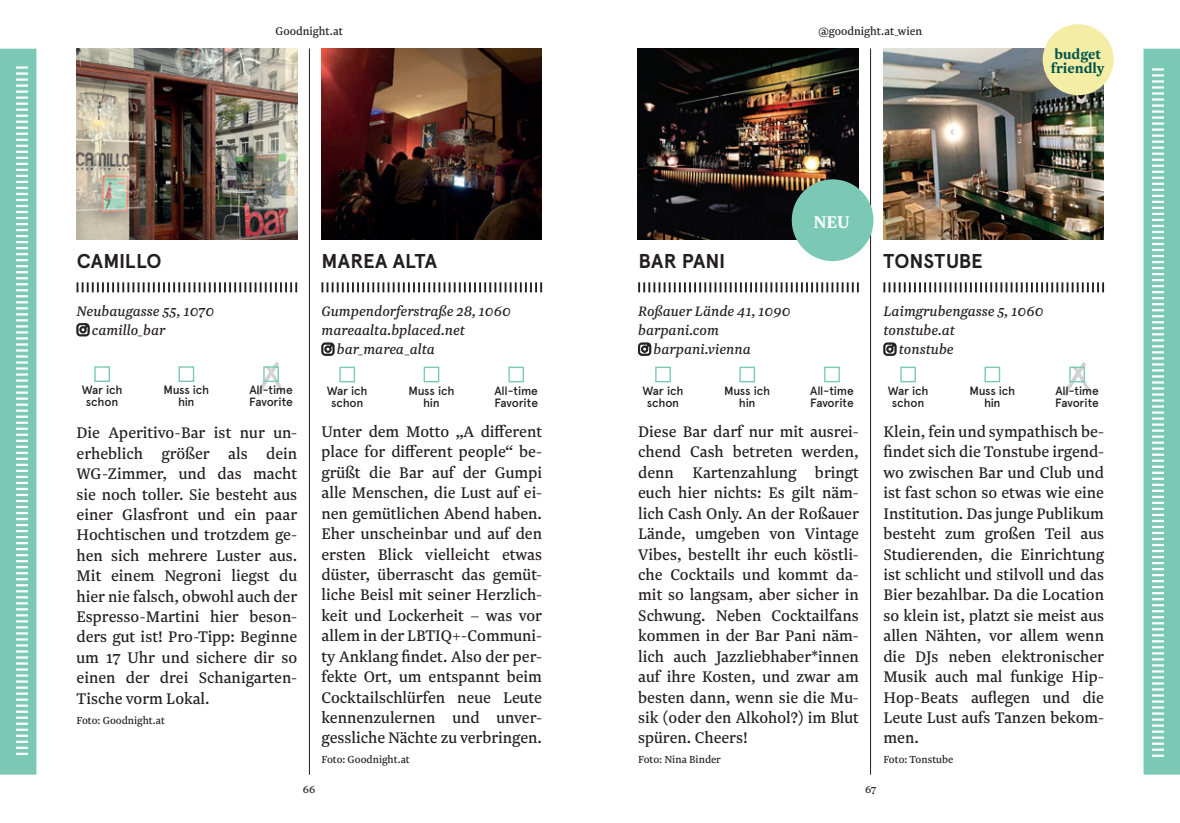
<style>
.page{position:relative;width:1180px;height:823px;background:#fff}
.page>*{position:absolute;margin:0;border:0;box-sizing:border-box;transform-origin:0 0}
.t1{font:700 20px "Apercu";letter-spacing:.005em;color:#231f20}
.t2{font:700 20px "Newzald";color:#fff}
.t3{font:18px/20.4px "Newzald";color:#231f20;text-align:justify}
.t4{font:italic 16px/19.2px "Newzald";color:#231f20}
.t5{font:700 16px/14px "Newzald";color:#01544a}
.t6{font:13px "Newzald";color:#231f20}
.t7{font:500 12px/12px "Apercu";letter-spacing:-.02em;color:#231f20;text-align:center}
.t8{font:12px "Newzald";color:#231f20}
</style>
<div class="page">
<svg style="left:256px;top:362px;width:28px;height:34px"></svg>
<svg style="left:1063px;top:362px;width:27px;height:34px"></svg>
<div style="left:1143px;top:49px;width:36px;height:725px;background:#7bc9b5"></div>
<svg style="left:1152px;top:68px;width:11px;height:688px"></svg>
<div style="left:94px;top:366px;width:16px;height:16px;border:1px solid #7bc9b5"></div>
<div style="left:178px;top:366px;width:16px;height:16px;border:1px solid #7bc9b5"></div>
<div style="left:263px;top:366px;width:16px;height:16px;border:1px solid #7bc9b5"></div>
<div style="left:339px;top:366px;width:16px;height:16px;border:1px solid #7bc9b5"></div>
<div style="left:423px;top:366px;width:16px;height:16px;border:1px solid #7bc9b5"></div>
<div style="left:508px;top:366px;width:16px;height:16px;border:1px solid #7bc9b5"></div>
<div style="left:655px;top:366px;width:15px;height:16px;border:1px solid #7bc9b5"></div>
<div style="left:739px;top:366px;width:16px;height:16px;border:1px solid #7bc9b5"></div>
<div style="left:824px;top:366px;width:15px;height:16px;border:1px solid #7bc9b5"></div>
<div style="left:900px;top:366px;width:15px;height:16px;border:1px solid #7bc9b5"></div>
<div style="left:984px;top:366px;width:16px;height:16px;border:1px solid #7bc9b5"></div>
<div style="left:1069px;top:366px;width:15px;height:16px;border:1px solid #7bc9b5"></div>
<svg style="left:77px;top:282px;width:220px;height:10px"></svg>
<svg style="left:321px;top:282px;width:221px;height:10px"></svg>
<svg style="left:883px;top:282px;width:220px;height:10px"></svg>
<svg style="left:638px;top:282px;width:220px;height:10px"></svg>
<img style="left:77px;top:49px;width:220px;height:191px">
<img style="left:321px;top:49px;width:220px;height:191px">
<img style="left:637px;top:49px;width:221px;height:191px">
<img style="left:883px;top:49px;width:220px;height:191px">
<div style="left:1042px;top:24px;width:71px;height:71px;background:#f4eda6;border-radius:50%"></div>
<hr style="left:309px;top:48px;width:1px;height:726px;background:#231f20">
<hr style="left:870px;top:48px;width:1px;height:726px;background:#231f20">
<div style="left:0;top:49px;width:36px;height:725px;background:#7bc9b5"></div>
<svg style="left:16px;top:66px;width:12px;height:688px"></svg>
<div style="left:791px;top:179px;width:82px;height:82px;background:#7bc9b5;border-radius:50%"></div>
<p class="t1" style="left:77px;top:249px;width:86px">CAMILLO</p>
<p class="t4" style="left:92px;top:301px;width:124px;text-indent:-15px">Neubaugasse 55, 1070 camillo_bar</p>
<p class="t6" style="left:275px;top:23px;width:69px">Goodnight.at</p>
<p class="t6" style="left:818px;top:23px;width:105px">@goodnight.at_wien</p>
<p class="t5" style="left:1050px;top:47px;width:55px">budget friendly</p>
<p class="t1" style="left:321px;top:249px;width:117px">MAREA ALTA</p>
<p class="t4" style="left:321px;top:301px;width:191px">Gumpendorferstraße 28, 1060</p>
<p class="t4" style="left:321px;top:320px;width:145px">mareaalta.bplaced.net</p>
<p class="t4" style="left:337px;top:339px;width:99px">bar_marea_alta</p>
<p class="t1" style="left:638px;top:249px;width:89px">BAR PANI</p>
<p class="t4" style="left:638px;top:301px;width:154px">Roßauer Lände 41, 1090</p>
<p class="t4" style="left:638px;top:320px;width:82px">barpani.com</p>
<p class="t4" style="left:653px;top:339px;width:99px">barpani.vienna</p>
<p class="t2" style="left:813px;top:209px;width:38px">NEU</p>
<p class="t1" style="left:883px;top:249px;width:100px">TONSTUBE</p>
<p class="t4" style="left:883px;top:301px;width:162px">Laimgrubengasse 5, 1060</p>
<p class="t4" style="left:883px;top:320px;width:73px">tonstube.at</p>
<p class="t4" style="left:898px;top:339px;width:56px">tonstube</p>
<p class="t7" style="left:82px;top:384px;width:42px">War ich schon</p>
<p class="t7" style="left:163px;top:384px;width:47px">Muss ich hin</p>
<p class="t7" style="left:249px;top:384px;width:45px;text-align:left">All-time<br>Favorite</p>
<p class="t7" style="left:327px;top:384px;width:42px">War ich schon</p>
<p class="t7" style="left:408px;top:384px;width:47px">Muss ich hin</p>
<p class="t7" style="left:494px;top:384px;width:45px;text-align:left">All-time<br>Favorite</p>
<p class="t7" style="left:642px;top:384px;width:42px">War ich schon</p>
<p class="t7" style="left:724px;top:384px;width:47px">Muss ich hin</p>
<p class="t7" style="left:810px;top:384px;width:45px;text-align:left">All-time<br>Favorite</p>
<p class="t7" style="left:887px;top:384px;width:42px">War ich schon</p>
<p class="t7" style="left:969px;top:384px;width:47px">Muss ich hin</p>
<p class="t7" style="left:1055px;top:384px;width:45px;text-align:left">All-time<br>Favorite</p>
<p class="t3" style="left:77px;top:422px;width:222px">Die Aperitivo-Bar ist nur un&shy;erheblich größer als dein WG-Zimmer, und das macht sie noch toller. Sie besteht aus einer Glasfront und ein paar Hochtischen und trotzdem ge&shy;hen sich mehrere Luster aus.<br>Mit einem Negroni liegst du hier nie falsch, obwohl auch der Espresso-Martini hier beson&shy;ders gut ist! Pro-Tipp: Beginne um 17 Uhr und sichere dir so einen der drei Schanigarten-Tische vorm Lokal.</p>
<p class="t8" style="left:77px;top:712px;width:90px">Foto: Goodnight.at</p>
<p class="t3" style="left:321px;top:421px;width:222px">Unter dem Motto „A different place for different people“ be&shy;grüßt die Bar auf der Gumpi alle Menschen, die Lust auf ei&shy;nen gemütlichen Abend haben.<br>Eher unscheinbar und auf den ersten Blick vielleicht etwas düster, überrascht das gemüt&shy;liche Beisl mit seiner Herzlich&shy;keit und Lockerheit – was vor allem in der LBTIQ+-Communi&shy;ty Anklang findet. Also der per&shy;fekte Ort, um entspannt beim Cocktailschlürfen neue Leute kennenzulernen und unver&shy;gessliche Nächte zu verbringen.</p>
<p class="t8" style="left:321px;top:752px;width:90px">Foto: Goodnight.at</p>
<p class="t3" style="left:638px;top:421px;width:222px">Diese Bar darf nur mit ausrei&shy;chend Cash betreten werden, denn Kartenzahlung bringt euch hier nichts: Es gilt näm&shy;lich Cash Only. An der Roßauer Lände, umgeben von Vintage Vibes, bestellt ihr euch köstli&shy;che Cocktails und kommt da&shy;mit so langsam, aber sicher in Schwung. Neben Cocktailfans kommen in der Bar Pani näm&shy;lich auch Jazzliebhaber*innen auf ihre Kosten, und zwar am besten dann, wenn sie die Mu&shy;sik (oder den Alkohol?) im Blut spüren. Cheers!</p>
<p class="t8" style="left:638px;top:752px;width:84px">Foto: Nina Binder</p>
<p class="t3" style="left:883px;top:421px;width:222px">Klein, fein und sympathisch be&shy;findet sich die Tonstube irgend&shy;wo zwischen Bar und Club und ist fast schon so etwas wie eine Institution. Das junge Publikum besteht zum großen Teil aus Studierenden, die Einrichtung ist schlicht und stilvoll und das Bier bezahlbar. Da die Location so klein ist, platzt sie meist aus allen Nähten, vor allem wenn die DJs neben elektronischer Musik auch mal funkige Hip-Hop-Beats auflegen und die Leute Lust aufs Tanzen bekom&shy;men.</p>
<p class="t8" style="left:883px;top:752px;width:71px">Foto: Tonstube</p>
<p class="t8" style="left:303px;top:781px;width:14px">66</p>
<p class="t8" style="left:865px;top:781px;width:13px">67</p>
</div>
